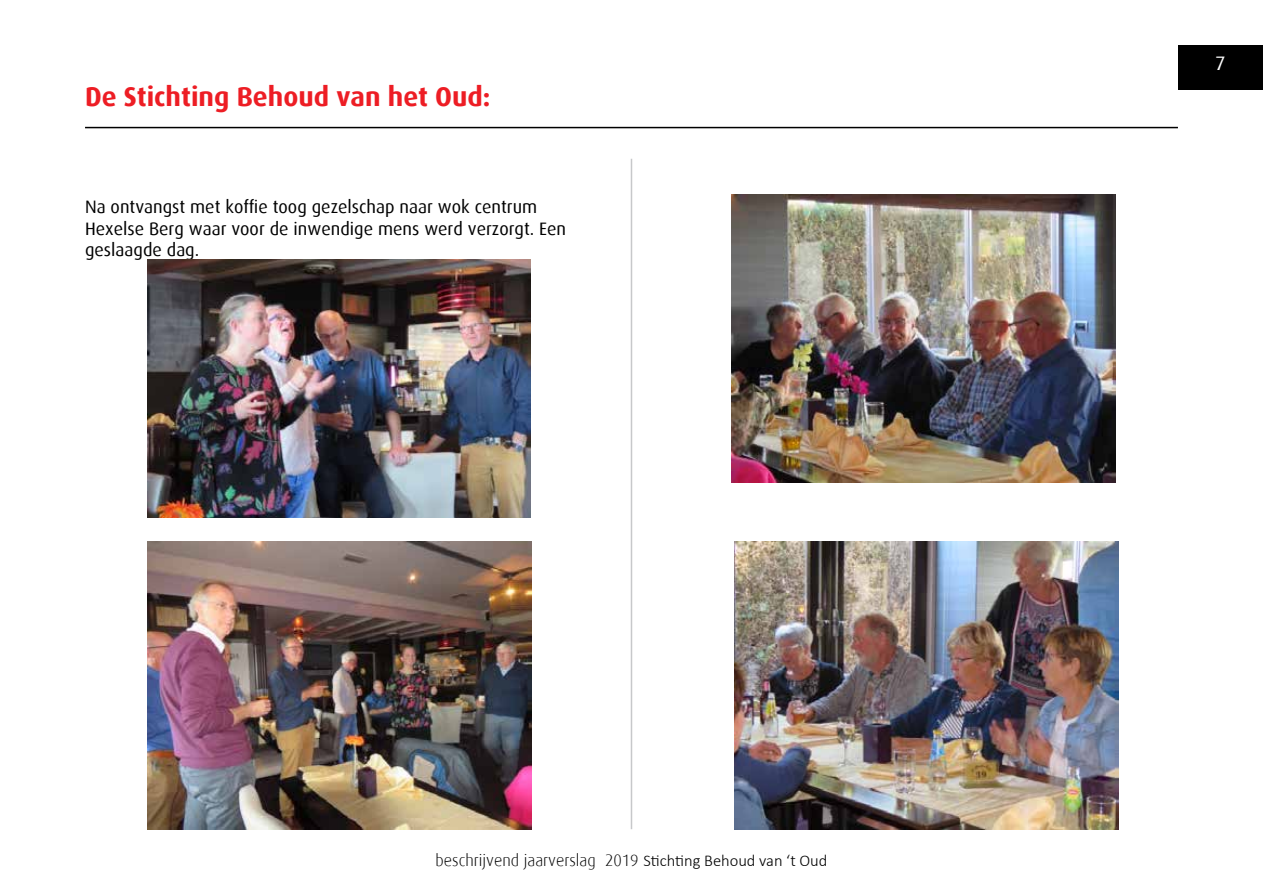
<style>
.page{position:relative;width:1263px;height:893px;background:#fff}
.page>*{position:absolute;margin:0;border:0;box-sizing:border-box;transform-origin:0 0}
.t1{font:700 27px "Dax";color:#ed1d24}
.t2{font:19.5px "Dax";color:#fff}
.t3{font:18px/21.6px "Dax";color:#000}
.t4{font:300 16.5px "Dax";color:#000}
.s1{font-family:"Calibri"}
</style>
<div class="page">
<div style="left:1178px;top:45px;width:85px;height:45px;background:#000"></div>
<hr style="left:631px;top:159px;width:1px;height:670px;background:#c7c8ca">
<hr style="left:85px;top:127px;width:1093px;height:1px;background:#000">
<img style="left:731px;top:194px;width:384px;height:288px">
<img style="left:147px;top:259px;width:384px;height:258px">
<img style="left:734px;top:541px;width:384px;height:288px">
<img style="left:147px;top:541px;width:384px;height:288px">
<h1 class="t1" style="left:85px;top:82px;width:407px">De Stichting Behoud van het Oud:</h1>
<p class="t3" style="left:85px;top:196px;width:483px">Na ontvangst met koffie toog gezelschap naar wok centrum<br>Hexelse Berg waar voor de inwendige mens werd verzorgt. Een geslaagde dag.</p>
<p class="t4" style="left:436px;top:851px;width:393px">beschrijvend jaarverslag 2019 <span class="s1">Stichting Behoud van ‘t Oud</span></p>
<p class="t2" style="left:1215px;top:53px;width:12px">7</p>
</div>
